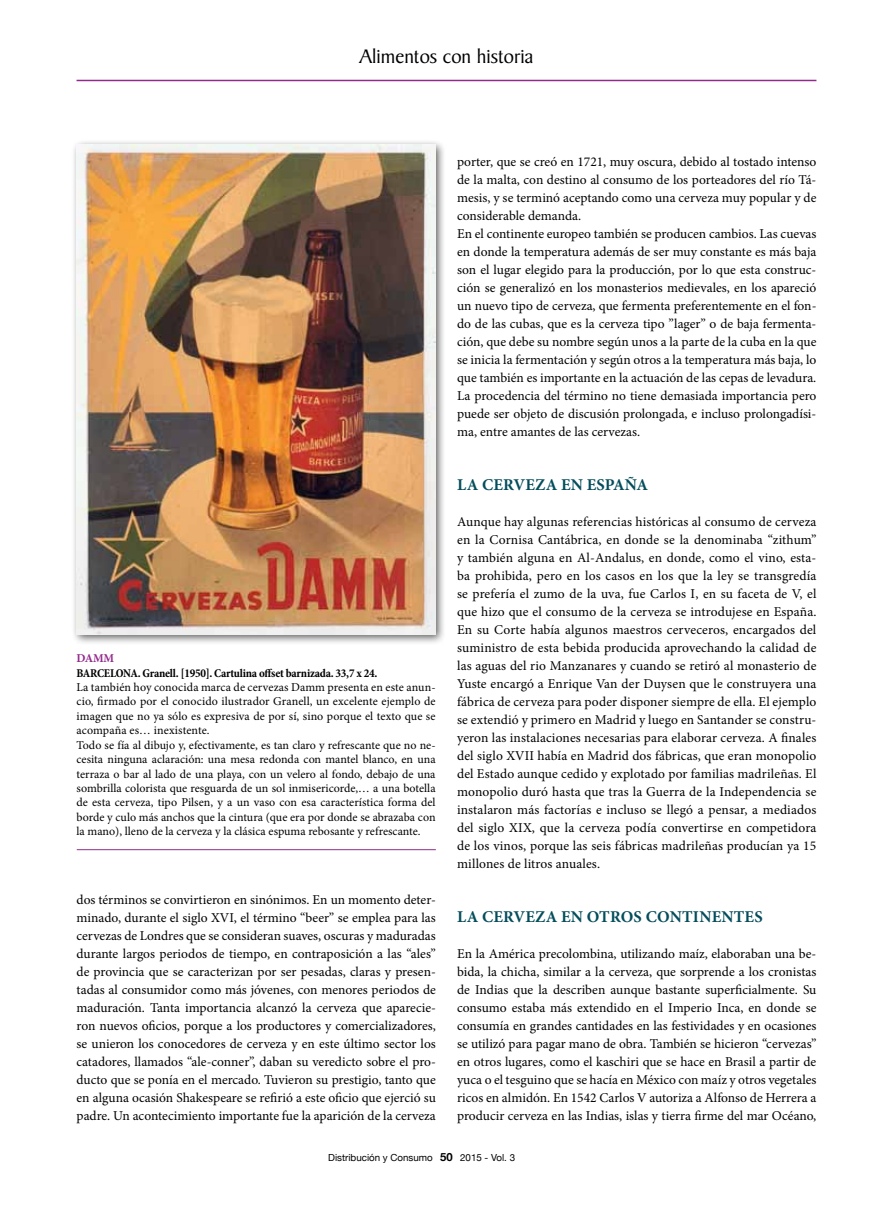
<style>
.page{position:relative;width:893px;height:1212px;background:#fff}
.page>*{position:absolute;margin:0;border:0;box-sizing:border-box;transform-origin:0 0}
.t1{font:21px "Baker Signet BT";color:#000}
.t2{font:700 16.5px "Minion Pro";letter-spacing:.025em;color:#044d5b}
.t3{font:13.5px/18px "Minion Pro";color:#000;text-align:justify}
.t4{font:12px/14.4px "Minion Pro";color:#000}
.t5{font:700 condensed 12px "Minion Pro";letter-spacing:-.02em;color:#000}
.t6{font:700 12px "Minion Pro";color:#912a8c}
.t7{font:9.75px "Helvetica Neue";color:#000}
.s1{font-weight:700;font-size:11.25px}
</style>
<div class="page">
<div style="left:71px;top:139px;width:376px;height:506px;background:#000;opacity:.63"></div>
<img style="left:77px;top:145px;width:358px;height:489px">
<hr style="left:77px;top:849px;width:359px;height:1px;background:#912a8c">
<hr style="left:77px;top:80px;width:739px;height:1px;background:#912a8c">
<h1 class="t1" style="left:359px;top:44px;width:175px">Alimentos con historia</h1>
<p class="t6" style="left:77px;top:650px;width:39px">DAMM</p>
<p class="t5" style="left:77px;top:664px;width:302px">BARCELONA. Granell. [1950]. Cartulina offset barnizada. 33,7 x 24.</p>
<p class="t4" style="left:77px;top:680px;width:361px">La también hoy conocida marca de cervezas Damm presenta en este anun&shy;cio, firmado por el conocido ilustrador Granell, un excelente ejemplo de imagen que no ya sólo es expresiva de por sí, sino porque el texto que se acompaña es… inexistente.<br>Todo se fía al dibujo y, efectivamente, es tan claro y refrescante que no ne&shy;cesita ninguna aclaración: una mesa redonda con mantel blanco, en una terraza o bar al lado de una playa, con un velero al fondo, debajo de una sombrilla colorista que resguarda de un sol inmisericorde,… a una botella de esta cerveza, tipo Pilsen, y a un vaso con esa característica forma del borde y culo más anchos que la cintura (que era por donde se abrazaba con la mano), lleno de la cerveza y la clásica espuma rebosante y refrescante.</p>
<p class="t3" style="left:77px;top:891px;width:361px">dos términos se convirtieron en sinónimos. En un momento deter&shy;minado, durante el siglo XVI, el término “beer” se emplea para las cervezas de Londres que se consideran suaves, oscuras y maduradas durante largos periodos de tiempo, en contraposición a las “ales” de provincia que se caracterizan por ser pesadas, claras y presen&shy;tadas al consumidor como más jóvenes, con menores periodos de maduración. Tanta importancia alcanzó la cerveza que aparecie&shy;ron nuevos oficios, porque a los productores y comercializadores, se unieron los conocedores de cerveza y en este último sector los catadores, llamados “ale-conner”, daban su veredicto sobre el pro&shy;ducto que se ponía en el mercado. Tuvieron su prestigio, tanto que en alguna ocasión Shakespeare se refirió a este oficio que ejerció su padre. Un acontecimiento importante fue la aparición de la cerveza</p>
<p class="t3" style="left:457px;top:153px;width:361px;text-align:left">porter, que se creó en 1721, muy oscura, debido al tostado intenso de la malta, con destino al consumo de los porteadores del río Tá&shy;mesis, y se terminó aceptando como una cerveza muy popular y de considerable demanda.<br>En el continente europeo también se producen cambios. Las cuevas en donde la temperatura además de ser muy constante es más baja son el lugar elegido para la producción, por lo que esta construc&shy;ción se generalizó en los monasterios medievales, en los apareció un nuevo tipo de cerveza, que fermenta preferentemente en el fon&shy;do de las cubas, que es la cerveza tipo ”lager” o de baja fermenta&shy;ción, que debe su nombre según unos a la parte de la cuba en la que se inicia la fermentación y según otros a la temperatura más baja, lo que también es importante en la actuación de las cepas de levadura.<br>La procedencia del término no tiene demasiada importancia pero puede ser objeto de discusión prolongada, e incluso prolongadísi&shy;ma, entre amantes de las cervezas.</p>
<p class="t2" style="left:457px;top:473px;width:191px">LA CERVEZA EN ESPAÑA</p>
<p class="t3" style="left:457px;top:513px;width:361px">Aunque hay algunas referencias históricas al consumo de cerveza en la Cornisa Cantábrica, en donde se la denominaba “zithum” y también alguna en Al-Andalus, en donde, como el vino, esta&shy;ba prohibida, pero en los casos en los que la ley se transgredía se prefería el zumo de la uva, fue Carlos I, en su faceta de V, el que hizo que el consumo de la cerveza se introdujese en España.<br>En su Corte había algunos maestros cerveceros, encargados del suministro de esta bebida producida aprovechando la calidad de las aguas del rio Manzanares y cuando se retiró al monasterio de Yuste encargó a Enrique Van der Duysen que le construyera una fábrica de cerveza para poder disponer siempre de ella. El ejemplo se extendió y primero en Madrid y luego en Santander se constru&shy;yeron las instalaciones necesarias para elaborar cerveza. A finales del siglo XVII había en Madrid dos fábricas, que eran monopolio del Estado aunque cedido y explotado por familias madrileñas. El monopolio duró hasta que tras la Guerra de la Independencia se instalaron más factorías e incluso se llegó a pensar, a mediados del siglo XIX, que la cerveza podía convertirse en competidora de los vinos, porque las seis fábricas madrileñas producían ya 15 millones de litros anuales.</p>
<p class="t2" style="left:457px;top:905px;width:306px">LA CERVEZA EN OTROS CONTINENTES</p>
<p class="t3" style="left:457px;top:945px;width:361px">En la América precolombina, utilizando maíz, elaboraban una be&shy;bida, la chicha, similar a la cerveza, que sorprende a los cronistas de Indias que la describen aunque bastante superficialmente. Su consumo estaba más extendido en el Imperio Inca, en donde se consumía en grandes cantidades en las festividades y en ocasiones se utilizó para pagar mano de obra. También se hicieron “cervezas” en otros lugares, como el kaschiri que se hace en Brasil a partir de yuca o el tesguino que se hacía en México con maíz y otros vegetales ricos en almidón. En 1542 Carlos V autoriza a Alfonso de Herrera a producir cerveza en las Indias, islas y tierra firme del mar Océano,</p>
<p class="t7" style="left:328px;top:1152px;width:188px">Distribución y Consumo <span class="s1">50</span> 2015 - Vol. 3</p>
</div>
